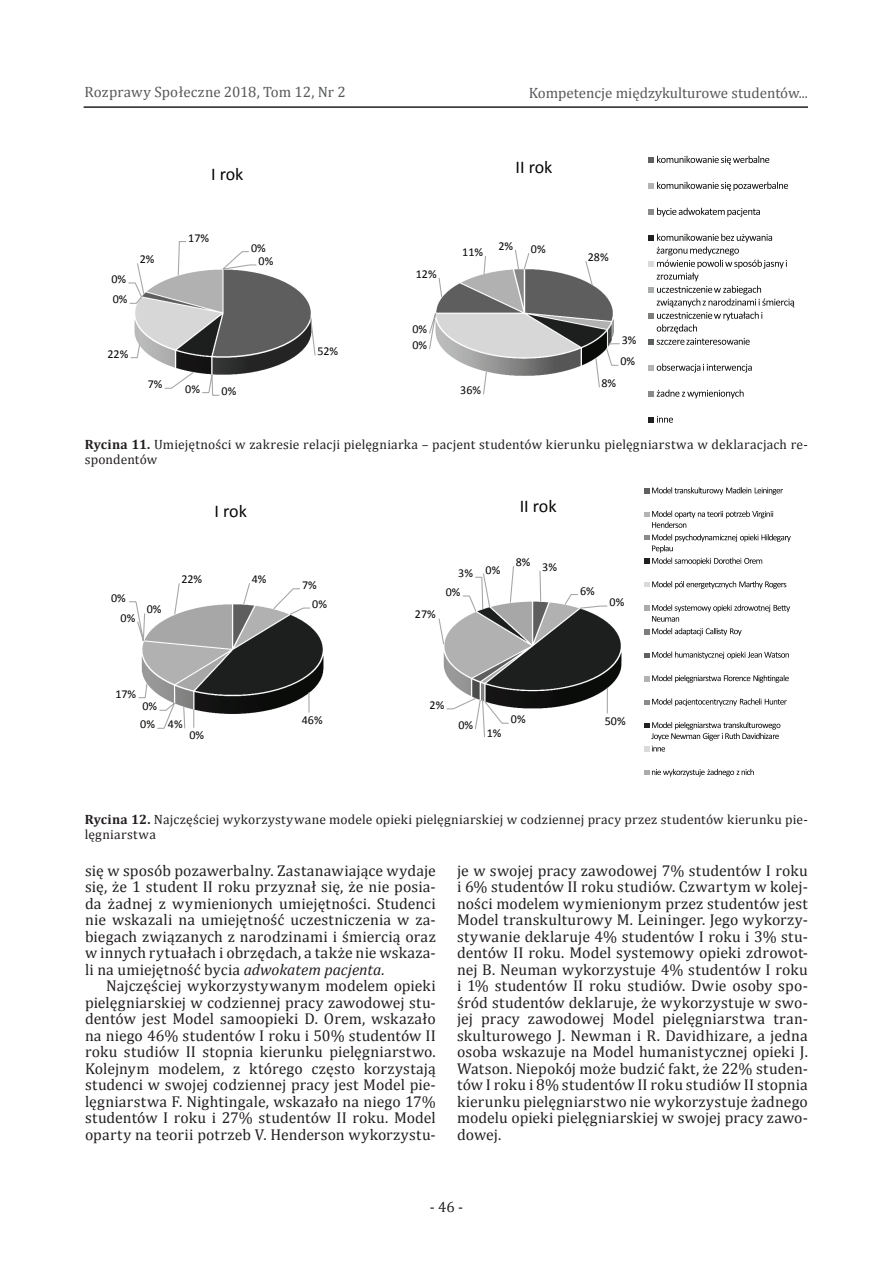
<style>
.page{position:relative;width:893px;height:1263px;background:#fff}
.page>*{position:absolute;margin:0;border:0;box-sizing:border-box;transform-origin:0 0}
.t1{font:18px "Calibri";color:#050504}
.t2{font:15.75px/16.5px "Cambria";letter-spacing:.005em;color:#231f20;text-align:justify}
.t3{font:15px "Cambria";color:#57585a}
.t4{font:15px "Cambria";color:#231f20}
.t5{font:13.5px/15px "Cambria";letter-spacing:.015em;color:#231f20}
.t6{font:12px/20.2px "Calibri";color:#050504}
.s1{font-weight:700}
.s2{font-style:italic}
</style>
<div class="page">
<hr style="left:84px;top:106px;width:724px;height:2px;background:#231f20">
<svg style="left:128px;top:241px;width:188px;height:155px"></svg>
<svg style="left:429px;top:250px;width:191px;height:145px"></svg>
<svg style="left:648px;top:156px;width:121px;height:9px"></svg>
<svg style="left:648px;top:182px;width:140px;height:9px"></svg>
<svg style="left:648px;top:208px;width:112px;height:9px"></svg>
<svg style="left:648px;top:234px;width:146px;height:111px"></svg>
<svg style="left:648px;top:364px;width:104px;height:8px"></svg>
<svg style="left:648px;top:389px;width:96px;height:9px"></svg>
<svg style="left:648px;top:416px;width:25px;height:7px"></svg>
<img style="left:311px;top:627px;width:13px;height:65px">
<svg style="left:129px;top:583px;width:182px;height:146px"></svg>
<img style="left:608px;top:623px;width:14px;height:65px">
<svg style="left:438px;top:566px;width:170px;height:172px"></svg>
<svg style="left:644px;top:487px;width:139px;height:8px"></svg>
<svg style="left:644px;top:511px;width:129px;height:17px"></svg>
<svg style="left:644px;top:534px;width:147px;height:31px"></svg>
<svg style="left:644px;top:581px;width:142px;height:8px"></svg>
<svg style="left:644px;top:604px;width:146px;height:18px"></svg>
<svg style="left:644px;top:628px;width:98px;height:8px"></svg>
<svg style="left:644px;top:651px;width:145px;height:8px"></svg>
<svg style="left:644px;top:675px;width:145px;height:8px"></svg>
<svg style="left:644px;top:698px;width:143px;height:8px"></svg>
<svg style="left:644px;top:722px;width:136px;height:18px"></svg>
<svg style="left:644px;top:746px;width:21px;height:5px"></svg>
<svg style="left:644px;top:769px;width:110px;height:7px"></svg>
<p class="t3" style="left:84px;top:83px;width:263px">Rozprawy Społeczne 2018, Tom 12, Nr 2</p>
<p class="t1" style="left:211px;top:162px;width:34px">I rok</p>
<p class="t6" style="left:111px;top:269px;width:17px">0%<br>0%</p>
<p class="t6" style="left:140px;top:249px;width:16px">2%</p>
<p class="t6" style="left:107px;top:344px;width:22px">22%</p>
<p class="t6" style="left:148px;top:374px;width:16px">7%</p>
<p class="t6" style="left:188px;top:227px;width:22px">17%</p>
<p class="t6" style="left:259px;top:241px;width:16px;line-height:13.4px;text-indent:-8px">0%<br>0%</p>
<p class="t6" style="left:185px;top:378px;width:16px">0%</p>
<p class="t6" style="left:222px;top:381px;width:16px">0%</p>
<p class="t6" style="left:317px;top:341px;width:22px">52%</p>
<p class="t3" style="left:529px;top:84px;width:281px">Kompetencje międzykulturowe studentów...</p>
<p class="t1" style="left:516px;top:156px;width:38px">II rok</p>
<p class="t6" style="left:416px;top:264px;width:22px">12%</p>
<p class="t6" style="left:412px;top:322px;width:16px;line-height:15.6px">0%<br>0%</p>
<p class="t6" style="left:462px;top:242px;width:22px">11%</p>
<p class="t6" style="left:498px;top:236px;width:16px">2%</p>
<p class="t6" style="left:531px;top:239px;width:16px">0%</p>
<p class="t6" style="left:460px;top:380px;width:22px">36%</p>
<p class="t6" style="left:588px;top:247px;width:22px">28%</p>
<p class="t6" style="left:620px;top:329px;width:18px;line-height:21.6px">3%<br>0%</p>
<p class="t6" style="left:601px;top:373px;width:16px">8%</p>
<p class="t5" style="left:85px;top:437px;width:725px"><span class="s1">Rycina 11.</span> Umiejętności w zakresie relacji pielęgniarka – pacjent studentów kierunku pielęgniarstwa w deklaracjach re&shy;spondentów</p>
<p class="t1" style="left:215px;top:500px;width:34px">I rok</p>
<p class="t1" style="left:520px;top:495px;width:38px">II rok</p>
<p class="t6" style="left:111px;top:587px;width:16px">0%</p>
<p class="t6" style="left:121px;top:607px;width:16px">0%</p>
<p class="t6" style="left:147px;top:599px;width:16px">0%</p>
<p class="t6" style="left:181px;top:569px;width:22px">22%</p>
<p class="t6" style="left:252px;top:569px;width:16px">4%</p>
<p class="t6" style="left:312px;top:575px;width:16px;line-height:19.4px;text-indent:-10px">7%<br>0%</p>
<p class="t6" style="left:415px;top:604px;width:22px">27%</p>
<p class="t6" style="left:458px;top:561px;width:44px">3% 0%</p>
<p class="t6" style="left:446px;top:582px;width:16px">0%</p>
<p class="t6" style="left:516px;top:552px;width:16px">8%</p>
<p class="t6" style="left:542px;top:557px;width:16px">3%</p>
<p class="t6" style="left:580px;top:580px;width:16px">6%</p>
<p class="t6" style="left:610px;top:592px;width:16px">0%</p>
<p class="t6" style="left:115px;top:683px;width:22px">17%</p>
<p class="t6" style="left:140px;top:697px;width:18px;line-height:18px">0%<br>0%</p>
<p class="t6" style="left:168px;top:714px;width:16px">4%</p>
<p class="t6" style="left:189px;top:725px;width:16px">0%</p>
<p class="t6" style="left:302px;top:710px;width:22px">46%</p>
<p class="t6" style="left:430px;top:695px;width:16px">2%</p>
<p class="t6" style="left:458px;top:715px;width:16px">0%</p>
<p class="t6" style="left:487px;top:723px;width:16px">1%</p>
<p class="t6" style="left:511px;top:709px;width:16px">0%</p>
<p class="t6" style="left:605px;top:711px;width:22px">50%</p>
<p class="t5" style="left:85px;top:812px;width:725px"><span class="s1">Rycina 12.</span> Najczęściej wykorzystywane modele opieki pielęgniarskiej w codziennej pracy przez studentów kierunku pie&shy;lęgniarstwa</p>
<p class="t2" style="left:85px;top:862px;width:352px">się w sposób pozawerbalny. Zastanawiające wydaje się, że 1 student II roku przyznał się, że nie posia&shy;da żadnej z wymienionych umiejętności. Studenci nie wskazali na umiejętność uczestniczenia w za&shy;biegach związanych z narodzinami i śmiercią oraz w innych rytuałach i obrzędach, a także nie wskaza&shy;li na umiejętność bycia <span class="s2">adwokatem pacjenta.</span></p>
<p class="t2" style="left:85px;top:977px;width:352px;text-indent:21px">Najczęściej wykorzystywanym modelem opieki pielęgniarskiej w codziennej pracy zawodowej stu&shy;dentów jest Model samoopieki D. Orem, wskazało na niego 46% studentów I roku i 50% studentów II roku studiów II stopnia kierunku pielęgniarstwo.<br>Kolejnym modelem, z którego często korzystają studenci w swojej codziennej pracy jest Model pie&shy;lęgniarstwa F. Nightingale, wskazało na niego 17% studentów I roku i 27% studentów II roku. Model oparty na teorii potrzeb V. Henderson wykorzystu-</p>
<p class="t2" style="left:457px;top:862px;width:352px">je w swojej pracy zawodowej 7% studentów I roku i 6% studentów II roku studiów. Czwartym w kolej&shy;ności modelem wymienionym przez studentów jest Model transkulturowy M. Leininger. Jego wykorzy&shy;stywanie deklaruje 4% studentów I roku i 3% stu&shy;dentów II roku. Model systemowy opieki zdrowot&shy;nej B. Neuman wykorzystuje 4% studentów I roku i 1% studentów II roku studiów. Dwie osoby spo&shy;śród studentów deklaruje, że wykorzystuje w swo&shy;jej pracy zawodowej Model pielęgniarstwa tran&shy;skulturowego J. Newman i R. Davidhizare, a jedna osoba wskazuje na Model humanistycznej opieki J.<br>Watson. Niepokój może budzić fakt, że 22% studen&shy;tów I roku i 8% studentów II roku studiów II stopnia kierunku pielęgniarstwo nie wykorzystuje żadnego modelu opieki pielęgniarskiej w swojej pracy zawo&shy;dowej.</p>
<p class="t4" style="left:430px;top:1198px;width:35px">- 46 -</p>
</div>
